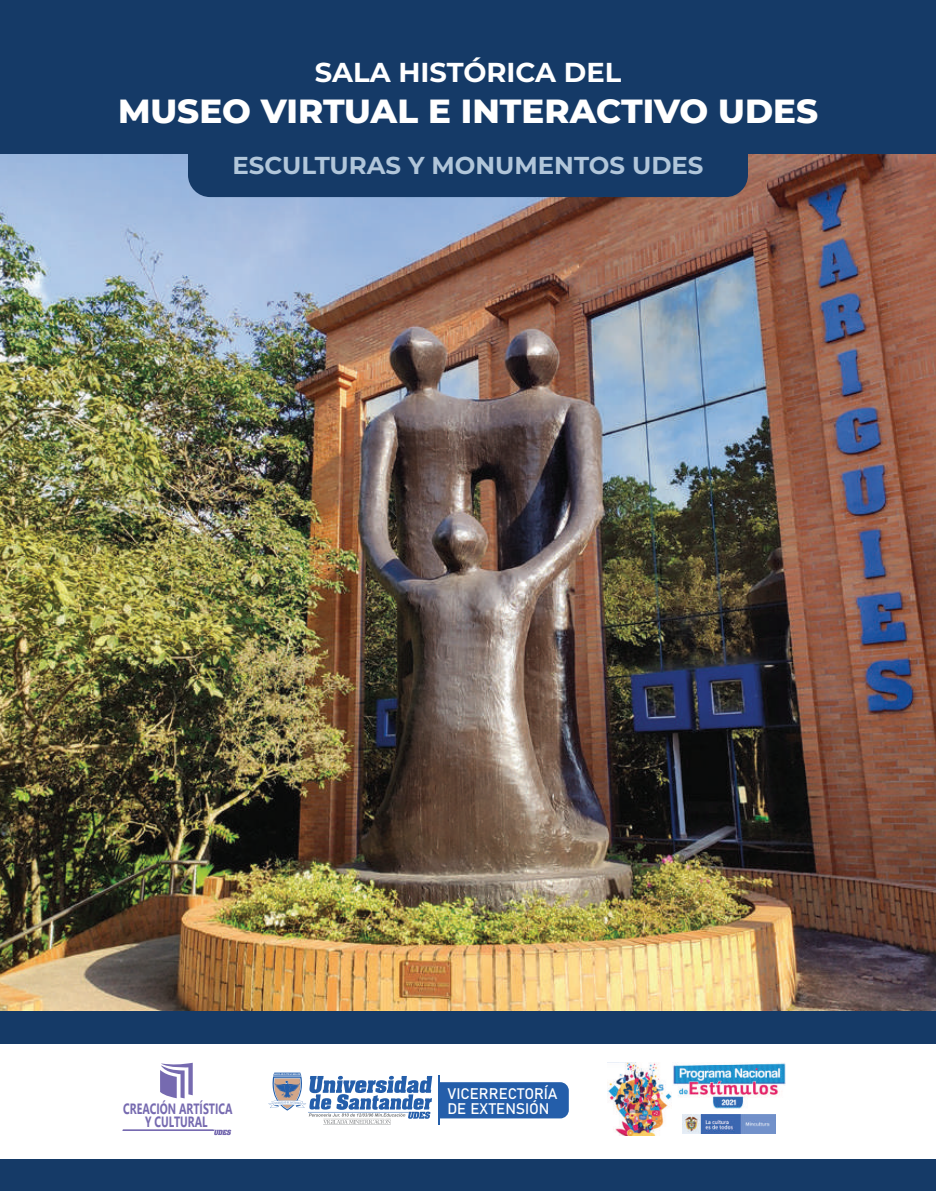
<style>
.page{position:relative;width:936px;height:1191px;background:#fff}
.page>*{position:absolute;margin:0;border:0;box-sizing:border-box;transform-origin:0 0}
.t1{font:800 34.05px "Montserrat";color:#fff}
.t2{font:700 27.3px "Montserrat";color:#fff}
.t3{font:700 24.45px "Montserrat";color:#b1c6da}
.t4{font:15.15px/14.5px "Bahnschrift";color:#fff}
.t5{font:700 14.85px/12.8px "Segoe UI";color:#766ab0;text-align:center;scale:.71 1}
</style>
<div class="page">
<div style="left:0;top:0;width:935px;height:1191px;background:#153a67"></div>
<img style="left:0;top:155px;width:935px;height:855px">
<svg style="left:188px;top:155px;width:560px;height:42px"></svg>
<div style="left:0;top:1044px;width:935px;height:114px;background:#fff"></div>
<svg style="left:160px;top:1062px;width:33px;height:36px"></svg>
<svg style="left:214px;top:1129px;width:17px;height:6px"></svg>
<div style="left:123px;top:1130px;width:91px;height:1px;border:1px solid #766ab0"></div>
<svg style="left:268px;top:1072px;width:164px;height:52px"></svg>
<div style="left:440px;top:1082px;width:128px;height:36px;background:#245eaa"></div>
<hr style="left:438px;top:1075px;width:2px;height:50px;background:#245eaa">
<img style="left:673px;top:1063px;width:112px;height:45px">
<img style="left:682px;top:1114px;width:93px;height:19px">
<img style="left:607px;top:1062px;width:64px;height:73px">
<p class="t2" style="left:315px;top:52px;width:308px">SALA HISTÓRICA DEL</p>
<p class="t1" style="left:118px;top:86px;width:701px">MUSEO VIRTUAL E INTERACTIVO UDES</p>
<p class="t3" style="left:232px;top:147px;width:472px">ESCULTURAS Y MONUMENTOS UDES</p>
<p class="t5" style="left:123px;top:1101px;width:155px">CREACIÓN ARTÍSTICA<br>Y CULTURAL</p>
<p class="t4" style="left:447px;top:1085px;width:112px">VICERRECTORÍA<br>DE EXTENSIÓN</p>
</div>
